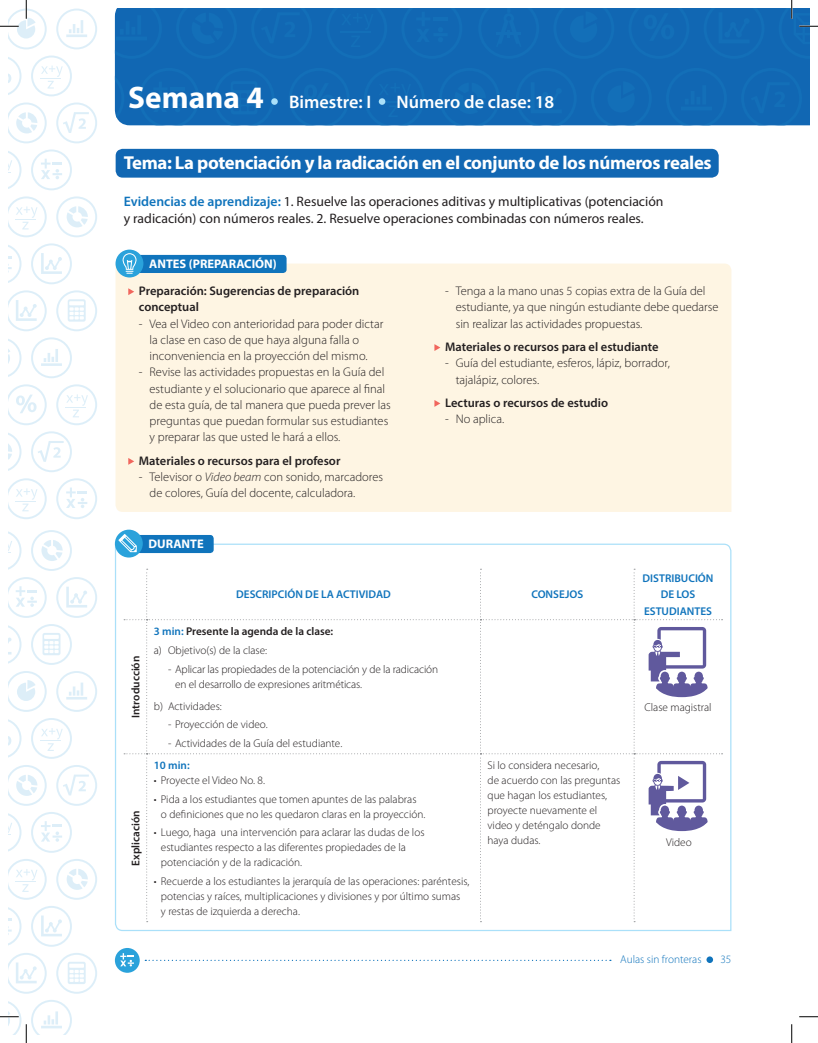
<style>
.page{position:relative;width:818px;height:1043px;background:#fff}
.page>*{position:absolute;margin:0;border:0;box-sizing:border-box;transform-origin:0 0}
.t1{font:700 31.25px "Myriad Pro";color:#fff}
.t2{font:700 18.75px "Myriad Pro";letter-spacing:-.02em;color:#fff}
.t3{font:600 18.12px "Myriad Pro";color:#fff}
.t4{font:13.75px/17.5px "Myriad Pro";color:#231f20}
.t5{font:300 12.5px/16.2px "Myriad Pro";color:#231f20}
.t6{font:600 12.5px/16.2px "Myriad Pro";color:#231f20}
.t7{font:700 12.5px "Myriad Pro";color:#fff}
.t8{font:300 11.25px/15px "Myriad Pro";color:#231f20}
.t9{font:600 11.25px/18.5px "Myriad Pro";color:#231f20}
.t10{font:600 11.25px/16.2px "Myriad Pro";color:#1074bc;text-align:center}
.t11{font:300 11.25px "Myriad Pro";color:#1074bc}
.s1{font-weight:600;color:#1074bc}
.s2{font-style:italic}
.s3{color:#1074bc}
.s4{font-weight:300}
</style>
<div class="page">
<div style="left:115px;top:9px;width:694px;height:116px;background:#1167b3"></div>
<div style="left:703px;top:9px;width:61px;height:50px;background:#1167b3"></div>
<div style="left:553px;top:9px;width:61px;height:50px;background:#1167b3"></div>
<div style="left:478px;top:9px;width:61px;height:50px;background:#1167b3"></div>
<div style="left:628px;top:9px;width:61px;height:50px;background:#1167b3"></div>
<div style="left:115px;top:9px;width:47px;height:50px;background:#1167b3"></div>
<div style="left:251px;top:9px;width:61px;height:50px;background:#1167b3"></div>
<div style="left:401px;top:9px;width:61px;height:50px;background:#1167b3"></div>
<div style="left:326px;top:9px;width:61px;height:50px;background:#1167b3"></div>
<div style="left:176px;top:9px;width:61px;height:50px;background:#1167b3"></div>
<div style="left:516px;top:68px;width:60px;height:57px;background:#1167b3"></div>
<div style="left:591px;top:68px;width:60px;height:57px;background:#1167b3"></div>
<div style="left:666px;top:68px;width:60px;height:57px;background:#1167b3"></div>
<div style="left:741px;top:68px;width:61px;height:57px;background:#1167b3"></div>
<svg style="left:115px;top:68px;width:9px;height:57px"></svg>
<div style="left:138px;top:68px;width:61px;height:57px;background:#1167b3"></div>
<div style="left:214px;top:68px;width:60px;height:57px;background:#1167b3"></div>
<div style="left:289px;top:68px;width:60px;height:57px;background:#1167b3"></div>
<div style="left:364px;top:68px;width:60px;height:57px;background:#1167b3"></div>
<div style="left:439px;top:68px;width:61px;height:57px;background:#1167b3"></div>
<div style="left:706px;top:956px;width:7px;height:7px;background:#1074bc;border-radius:50%"></div>
<svg style="left:145px;top:959px;width:466px;height:2px"></svg>
<div style="left:115px;top:948px;width:25px;height:24px;background:#2aa2db;border-radius:50%"></div>
<svg style="left:120px;top:953px;width:14px;height:13px"></svg>
<div style="left:271px;top:98px;width:7px;height:7px;background:#aae0f9;border-radius:50%"></div>
<div style="left:379px;top:98px;width:6px;height:7px;background:#aae0f9;border-radius:50%"></div>
<div style="left:116px;top:149px;width:602px;height:29px;background:#1167b3;border-radius:7px"></div>
<div style="left:115px;top:263px;width:616px;height:249px;background:#fef5e3"></div>
<svg style="left:114px;top:543px;width:618px;height:388px"></svg>
<svg style="left:124px;top:568px;width:598px;height:354px"></svg>
<svg style="left:128px;top:288px;width:6px;height:7px"></svg>
<svg style="left:128px;top:458px;width:6px;height:7px"></svg>
<svg style="left:434px;top:344px;width:6px;height:7px"></svg>
<svg style="left:434px;top:400px;width:6px;height:7px"></svg>
<div style="left:131px;top:255px;width:155px;height:18px;background:#1074bc;border-radius:4px"></div>
<div style="left:115px;top:249px;width:28px;height:28px;background:#2aa2db;border-radius:50%"></div>
<svg style="left:123px;top:253px;width:13px;height:21px"></svg>
<div style="left:130px;top:535px;width:84px;height:18px;background:#1074bc;border-radius:4px"></div>
<div style="left:115px;top:529px;width:28px;height:28px;background:#2aa2db;border-radius:50%"></div>
<svg style="left:118px;top:534px;width:19px;height:18px"></svg>
<svg style="left:9px;top:57px;width:13px;height:38px"></svg>
<svg style="left:31px;top:55px;width:41px;height:41px"></svg>
<svg style="left:56px;top:9px;width:41px;height:40px"></svg>
<hr style="left:66px;top:34px;width:21px;height:3px;background:#53ace0">
<svg style="left:31px;top:149px;width:41px;height:41px"></svg>
<svg style="left:9px;top:151px;width:13px;height:38px"></svg>
<svg style="left:56px;top:102px;width:41px;height:41px"></svg>
<svg style="left:9px;top:102px;width:38px;height:41px"></svg>
<svg style="left:31px;top:243px;width:41px;height:41px"></svg>
<svg style="left:9px;top:245px;width:13px;height:38px"></svg>
<svg style="left:9px;top:196px;width:38px;height:41px"></svg>
<svg style="left:56px;top:196px;width:41px;height:41px"></svg>
<svg style="left:9px;top:339px;width:13px;height:38px"></svg>
<svg style="left:31px;top:337px;width:41px;height:41px"></svg>
<hr style="left:41px;top:363px;width:21px;height:3px;background:#53ace0">
<svg style="left:9px;top:290px;width:38px;height:41px"></svg>
<svg style="left:56px;top:290px;width:41px;height:41px"></svg>
<svg style="left:31px;top:431px;width:41px;height:41px"></svg>
<svg style="left:9px;top:433px;width:13px;height:38px"></svg>
<svg style="left:9px;top:384px;width:38px;height:41px"></svg>
<svg style="left:56px;top:384px;width:41px;height:41px"></svg>
<svg style="left:56px;top:478px;width:41px;height:41px"></svg>
<svg style="left:9px;top:478px;width:38px;height:41px"></svg>
<svg style="left:9px;top:532px;width:13px;height:37px"></svg>
<svg style="left:31px;top:530px;width:41px;height:41px"></svg>
<svg style="left:9px;top:626px;width:13px;height:37px"></svg>
<svg style="left:31px;top:624px;width:41px;height:41px"></svg>
<svg style="left:56px;top:577px;width:41px;height:41px"></svg>
<svg style="left:9px;top:577px;width:38px;height:41px"></svg>
<svg style="left:9px;top:720px;width:13px;height:37px"></svg>
<svg style="left:31px;top:718px;width:41px;height:41px"></svg>
<svg style="left:9px;top:671px;width:38px;height:41px"></svg>
<svg style="left:56px;top:671px;width:41px;height:41px"></svg>
<hr style="left:66px;top:697px;width:21px;height:2px;background:#53ace0">
<svg style="left:31px;top:812px;width:41px;height:40px"></svg>
<svg style="left:9px;top:814px;width:13px;height:37px"></svg>
<svg style="left:56px;top:765px;width:41px;height:40px"></svg>
<svg style="left:9px;top:765px;width:38px;height:40px"></svg>
<svg style="left:31px;top:906px;width:41px;height:40px"></svg>
<svg style="left:9px;top:908px;width:13px;height:37px"></svg>
<svg style="left:9px;top:859px;width:38px;height:40px"></svg>
<svg style="left:56px;top:859px;width:41px;height:40px"></svg>
<svg style="left:9px;top:953px;width:38px;height:40px"></svg>
<svg style="left:56px;top:953px;width:41px;height:40px"></svg>
<svg style="left:799px;top:1016px;width:19px;height:1px"></svg>
<svg style="left:0;top:0;width:47px;height:49px"></svg>
<svg style="left:0;top:1000px;width:72px;height:42px"></svg>
<svg style="left:778px;top:0;width:40px;height:59px"></svg>
<svg style="left:791px;top:1024px;width:1px;height:18px"></svg>
<h1 class="t1" style="left:128px;top:77px;width:137px">Semana 4</h1>
<h3 class="t3" style="left:289px;top:91px;width:84px">Bimestre: I</h3>
<h3 class="t3" style="left:396px;top:91px;width:159px">Número de clase: 18</h3>
<h2 class="t2" style="left:124px;top:151px;width:589px">Tema: La potenciación y la radicación en el conjunto de los números reales</h2>
<p class="t4" style="left:124px;top:192px;width:541px"><span class="s1">Evidencias de aprendizaje:</span> 1. Resuelve las operaciones aditivas y multiplicativas (potenciación y radicación) con números reales. 2. Resuelve operaciones combinadas con números reales.</p>
<p class="t7" style="left:149px;top:256px;width:129px">ANTES (PREPARACIÓN)</p>
<p class="t6" style="left:139px;top:282px;width:222px">Preparación: Sugerencias de preparación conceptual</p>
<p class="t5" style="left:149px;top:315px;width:235px;text-indent:-11px">- Vea el Video con anterioridad para poder dictar la clase en caso de que haya alguna falla o inconveniencia en la proyección del mismo.</p>
<p class="t5" style="left:149px;top:364px;width:243px;text-indent:-11px">- Revise las actividades propuestas en la Guía del estudiante y el solucionario que aparece al final de esta guía, de tal manera que pueda prever las preguntas que puedan formular sus estudiantes y preparar las que usted le hará a ellos.</p>
<p class="t6" style="left:139px;top:452px;width:203px">Materiales o recursos para el profesor</p>
<p class="t5" style="left:149px;top:468px;width:235px;text-indent:-11px">- Televisor o <span class="s2">Video beam</span> con sonido, marcadores de colores, Guía del docente, calculadora.</p>
<p class="t7" style="left:148px;top:536px;width:57px">DURANTE</p>
<p class="t5" style="left:455px;top:283px;width:264px;text-indent:-11px">- Tenga a la mano unas 5 copias extra de la Guía del estudiante, ya que ningún estudiante debe quedarse sin realizar las actividades propuestas.</p>
<p class="t6" style="left:445px;top:338px;width:215px">Materiales o recursos para el estudiante</p>
<p class="t5" style="left:455px;top:355px;width:216px;text-indent:-11px">- Guía del estudiante, esferos, lápiz, borrador, tajalápiz, colores.</p>
<p class="t6" style="left:445px;top:394px;width:164px">Lecturas o recursos de estudio</p>
<p class="t5" style="left:445px;top:411px;width:61px">- No aplica.</p>
<p class="t9" style="left:126px;top:718px;width:64px;rotate:-90deg">Introducción</p>
<p class="t9" style="left:126px;top:865px;width:57px;rotate:-90deg">Explicación</p>
<p class="t10" style="left:236px;top:586px;width:156px">DESCRIPCIÓN DE LA ACTIVIDAD</p>
<p class="t10" style="left:531px;top:586px;width:53px">CONSEJOS</p>
<p class="t9" style="left:154px;top:622px;width:181px"><span class="s3">3 min:</span> Presente la agenda de la clase: <span class="s4">a) Objetivo(s) de la clase:</span></p>
<p class="t8" style="left:175px;top:661px;width:264px;text-indent:-7px">- Aplicar las propiedades de la potenciación y de la radicación en el desarrollo de expresiones aritméticas.</p>
<p class="t8" style="left:154px;top:698px;width:70px">b) Actividades:</p>
<p class="t8" style="left:168px;top:716px;width:101px">- Proyección de video.</p>
<p class="t8" style="left:168px;top:735px;width:176px">- Actividades de la Guía del estudiante.</p>
<p class="t10" style="left:154px;top:757px;width:37px">10 min:</p>
<p class="t8" style="left:154px;top:773px;width:113px">• Proyecte el Video No. 8.</p>
<p class="t8" style="left:161px;top:791px;width:266px;text-indent:-7px">• Pida a los estudiantes que tomen apuntes de las palabras o definiciones que no les quedaron claras en la proyección.</p>
<p class="t8" style="left:161px;top:825px;width:265px;text-indent:-7px">• Luego, haga una intervención para aclarar las dudas de los estudiantes respecto a las diferentes propiedades de la potenciación y de la radicación.</p>
<p class="t8" style="left:161px;top:873px;width:310px;text-indent:-7px">• Recuerde a los estudiantes la jerarquía de las operaciones: paréntesis, potencias y raíces, multiplicaciones y divisiones y por último sumas<br>y restas de izquierda a derecha.</p>
<p class="t8" style="left:487px;top:758px;width:134px">Si lo considera necesario,<br>de acuerdo con las preguntas que hagan los estudiantes, proyecte nuevamente el video y deténgalo donde haya dudas.</p>
<p class="t10" style="left:642px;top:570px;width:72px">DISTRIBUCIÓN<br>DE LOS<br>ESTUDIANTES</p>
<p class="t8" style="left:644px;top:699px;width:69px">Clase magistral</p>
<p class="t8" style="left:666px;top:835px;width:27px">Video</p>
<p class="t11" style="left:620px;top:952px;width:83px">Aulas sin fronteras</p>
<p class="t11" style="left:720px;top:952px;width:12px">35</p>
</div>
